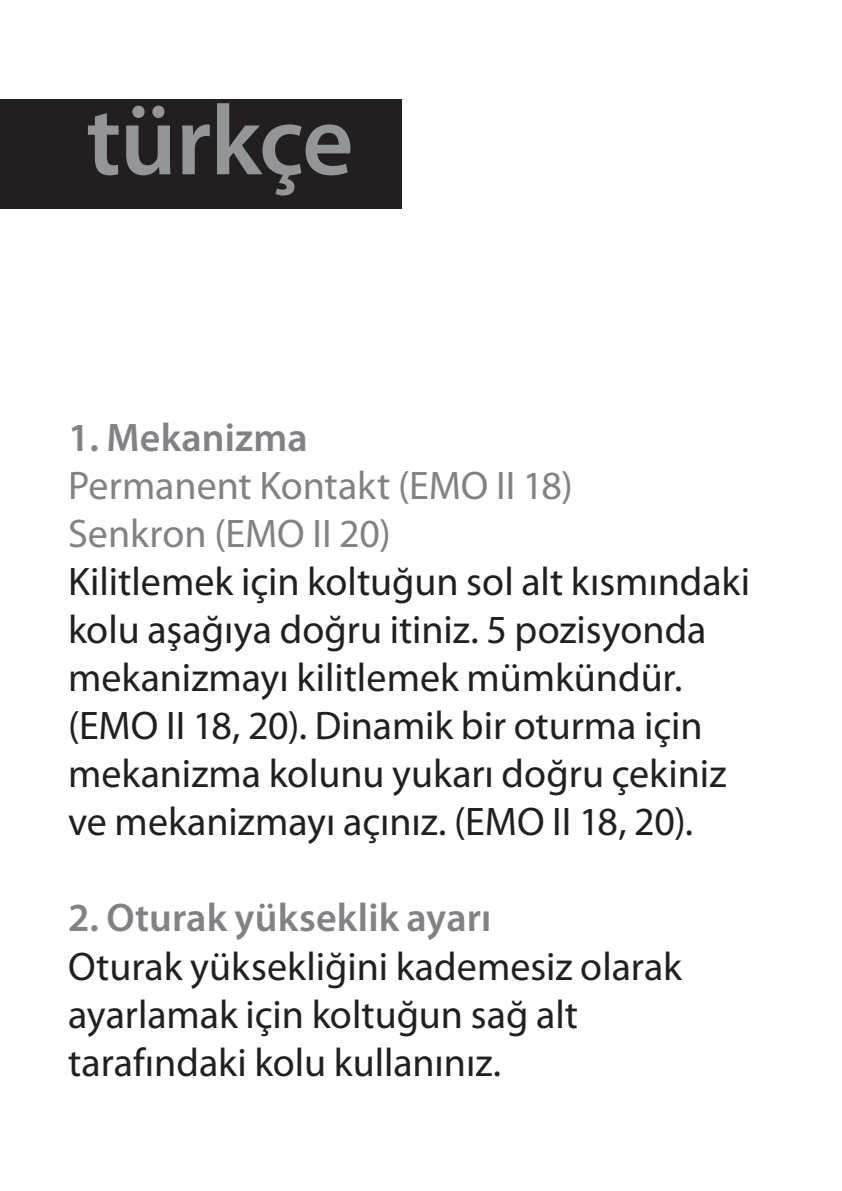
<style>
.page{position:relative;width:842px;height:1191px;background:#fff}
.page>*{position:absolute;margin:0;border:0;box-sizing:border-box;transform-origin:0 0}
.t1{font:600 100px "Myriad Pro";letter-spacing:-.015em;color:#939598}
.t2{font:40px/48px "Myriad Pro";color:#231f20}
.t3{font:40px/48px "Myriad Pro";color:#808285}
.t4{font:600 40px "Myriad Pro";letter-spacing:.005em;color:#808285}
</style>
<div class="page">
<div style="left:0;top:99px;width:401px;height:109px;background:#231f20"></div>
<h1 class="t1" style="left:86px;top:77px;width:269px">türkçe</h1>
<p class="t4" style="left:68px;top:412px;width:241px">1. Mekanizma</p>
<p class="t3" style="left:68px;top:461px;width:506px">Permanent Kontakt (EMO II 18)<br>Senkron (EMO II 20)</p>
<p class="t2" style="left:68px;top:557px;width:684px">Kilitlemek için koltuğun sol alt kısmındaki kolu aşağıya doğru itiniz. 5 pozisyonda mekanizmayı kilitlemek mümkündür. (EMO II 18, 20). Dinamik bir oturma için mekanizma kolunu yukarı doğru çekiniz ve mekanizmayı açınız. (EMO II 18, 20).</p>
<p class="t4" style="left:68px;top:892px;width:425px">2. Oturak yükseklik ayarı</p>
<p class="t2" style="left:68px;top:941px;width:615px">Oturak yüksekliğini kademesiz olarak ayarlamak için koltuğun sağ alt tarafındaki kolu kullanınız.</p>
</div>
